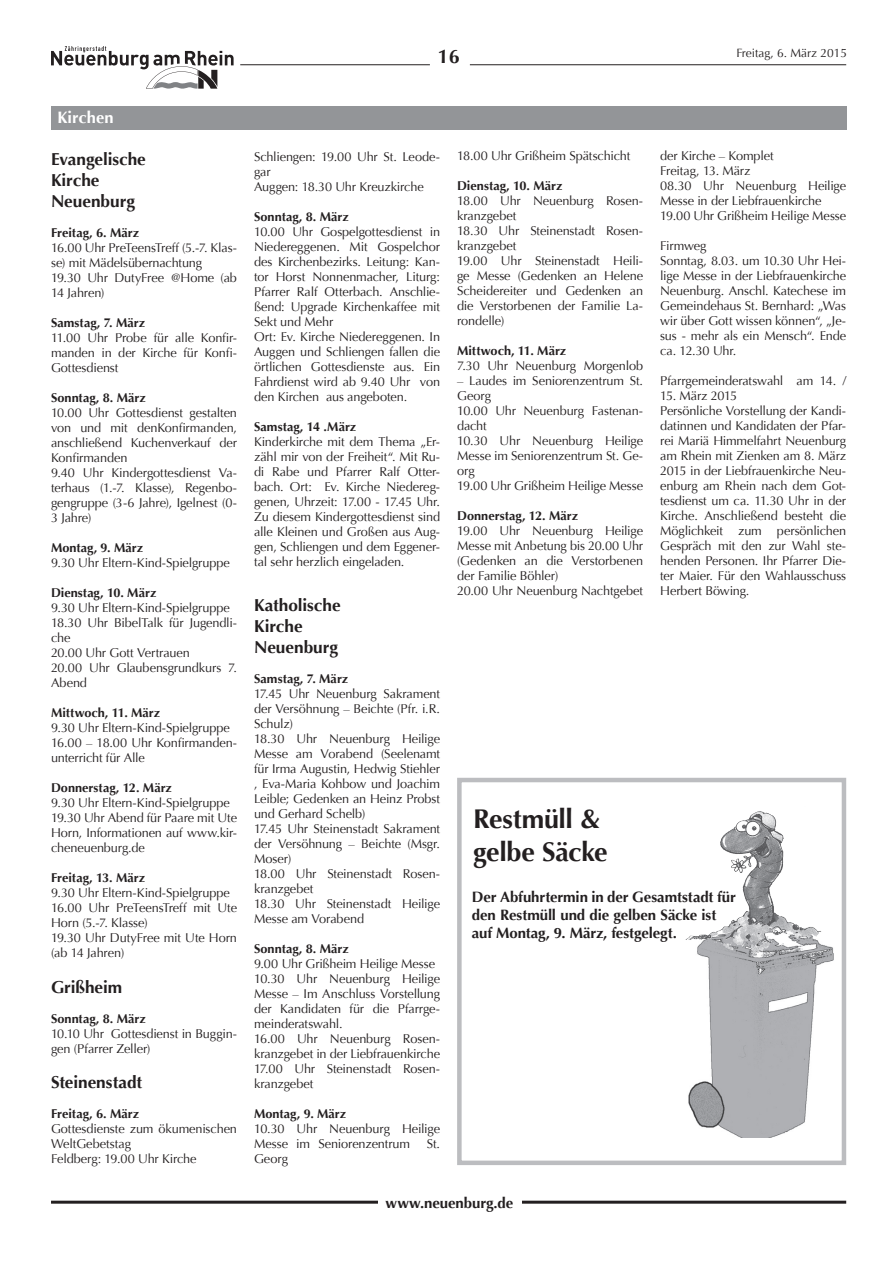
<style>
.page{position:relative;width:893px;height:1263px;background:#fff}
.page>*{position:absolute;margin:0;border:0;box-sizing:border-box;transform-origin:0 0}
.t1{font:700 27px/32.4px "Optima";letter-spacing:-.015em;color:#231f20}
.t2{font:700 19.5px "Optima";color:#231f20}
.t3{font:700 17.25px/20.7px "Optima";letter-spacing:-.005em;color:#231f20}
.t4{font:700 16.5px "Optima";letter-spacing:.005em;color:#fff}
.t5{font:700 15px/18px "Optima";letter-spacing:-.005em;color:#231f20}
.t6{font:12.75px/15px "Optima";letter-spacing:-.01em;color:#231f20}
.t7{font:700 12.75px "Optima";color:#231f20}
.t8{font:12px "Optima";color:#231f20}
</style>
<div class="page">
<hr style="left:470px;top:64px;width:376px;height:1px;background:#231f20">
<hr style="left:51px;top:1201px;width:795px;height:3px;background:#231f20">
<hr style="left:240px;top:64px;width:190px;height:1px;background:#231f20">
<div style="left:378px;top:1193px;width:143px;height:18px;background:#fff"></div>
<svg style="left:51px;top:46px;width:183px;height:43px"></svg>
<div style="left:51px;top:106px;width:795px;height:24px;background:#939598"></div>
<div style="left:457px;top:778px;width:389px;height:387px;border:4px solid #bcbdc0"></div>
<img style="left:685px;top:918px;width:149px;height:220px">
<img style="left:720px;top:811px;width:64px;height:42px">
<h2 class="t2" style="left:438px;top:45px;width:23px">16</h2>
<p class="t8" style="left:736px;top:46px;width:112px">Freitag, 6. März 2015</p>
<p class="t4" style="left:57px;top:107px;width:58px">Kirchen</p>
<h3 class="t3" style="left:51px;top:149px;width:96px">Evangelische<br>Kirche<br>Neuenburg</h3>
<p class="t7" style="left:51px;top:225px;width:90px">Freitag, 6. März</p>
<p class="t6" style="left:51px;top:240px;width:188px">16.00 Uhr PreTeensTreff (5.-7. Klas&shy;se) mit Mädelsübernachtung<br>19.30 Uhr DutyFree @Home (ab<br>14 Jahren)</p>
<p class="t7" style="left:51px;top:315px;width:96px">Samstag, 7. März</p>
<p class="t6" style="left:51px;top:330px;width:188px;text-align:justify">11.00 Uhr Probe für alle Konfir&shy;manden in der Kirche für Konfi-Gottesdienst</p>
<p class="t7" style="left:51px;top:390px;width:96px">Sonntag, 8. März</p>
<p class="t6" style="left:51px;top:405px;width:188px">10.00 Uhr Gottesdienst gestalten von und mit denKonfirmanden, anschließend Kuchenverkauf der<br>Konfirmanden<br>9.40 Uhr Kindergottesdienst Va&shy;terhaus (1.-7. Klasse), Regenbo&shy;gengruppe (3-6 Jahre), Igelnest (0-<br>3 Jahre)</p>
<p class="t7" style="left:51px;top:540px;width:94px">Montag, 9. März</p>
<p class="t6" style="left:51px;top:555px;width:180px">9.30 Uhr Eltern-Kind-Spielgruppe</p>
<p class="t7" style="left:51px;top:585px;width:107px">Dienstag, 10. März</p>
<p class="t6" style="left:51px;top:600px;width:188px">9.30 Uhr Eltern-Kind-Spielgruppe<br>18.30 Uhr BibelTalk für Jugendli&shy;che<br>20.00 Uhr Gott Vertrauen<br>20.00 Uhr Glaubensgrundkurs 7.<br>Abend</p>
<p class="t7" style="left:51px;top:705px;width:111px">Mittwoch, 11. März</p>
<p class="t6" style="left:51px;top:720px;width:188px">9.30 Uhr Eltern-Kind-Spielgruppe<br>16.00 – 18.00 Uhr Konfirmanden&shy;unterricht für Alle</p>
<p class="t7" style="left:51px;top:780px;width:122px">Donnerstag, 12. März</p>
<p class="t6" style="left:51px;top:795px;width:188px">9.30 Uhr Eltern-Kind-Spielgruppe<br>19.30 Uhr Abend für Paare mit Ute<br>Horn, Informationen auf www.kir&shy;cheneuenburg.de</p>
<p class="t7" style="left:51px;top:870px;width:96px">Freitag, 13. März</p>
<p class="t6" style="left:51px;top:885px;width:188px">9.30 Uhr Eltern-Kind-Spielgruppe<br>16.00 Uhr PreTeensTreff mit Ute<br>Horn (5.-7. Klasse)<br>19.30 Uhr DutyFree mit Ute Horn (ab 14 Jahren)</p>
<h3 class="t3" style="left:51px;top:977px;width:73px">Grißheim</h3>
<p class="t7" style="left:51px;top:1011px;width:96px">Sonntag, 8. März</p>
<p class="t6" style="left:51px;top:1026px;width:188px">10.10 Uhr Gottesdienst in Buggin&shy;gen (Pfarrer Zeller)</p>
<h3 class="t3" style="left:51px;top:1072px;width:93px">Steinenstadt</h3>
<p class="t7" style="left:51px;top:1106px;width:90px">Freitag, 6. März</p>
<p class="t6" style="left:51px;top:1122px;width:188px">Gottesdienste zum ökumenischen<br>WeltGebetstag<br>Feldberg: 19.00 Uhr Kirche</p>
<p class="t6" style="left:254px;top:150px;width:188px">Schliengen: 19.00 Uhr St. Leode&shy;gar<br>Auggen: 18.30 Uhr Kreuzkirche</p>
<p class="t7" style="left:254px;top:209px;width:96px">Sonntag, 8. März</p>
<p class="t6" style="left:254px;top:225px;width:188px">10.00 Uhr Gospelgottesdienst in<br>Niedereggenen. Mit Gospelchor des Kirchenbezirks. Leitung: Kan&shy;tor Horst Nonnenmacher, Liturg:<br>Pfarrer Ralf Otterbach. Anschlie&shy;ßend: Upgrade Kirchenkaffee mit<br>Sekt und Mehr<br>Ort: Ev. Kirche Niedereggenen. In<br>Auggen und Schliengen fallen die örtlichen Gottesdienste aus. Ein<br>Fahrdienst wird ab 9.40 Uhr von den Kirchen aus angeboten.</p>
<p class="t7" style="left:254px;top:419px;width:104px">Samstag, 14 .März</p>
<p class="t6" style="left:254px;top:434px;width:188px;text-align:justify">Kinderkirche mit dem Thema „Er&shy;zähl mir von der Freiheit“. Mit Ru&shy;di Rabe und Pfarrer Ralf Otter&shy;bach. Ort: Ev. Kirche Niedereg&shy;genen, Uhrzeit: 17.00 - 17.45 Uhr.<br>Zu diesem Kindergottesdienst sind alle Kleinen und Großen aus Aug&shy;gen, Schliengen und dem Eggener&shy;tal sehr herzlich eingeladen.</p>
<h3 class="t3" style="left:254px;top:595px;width:88px">Katholische<br>Kirche<br>Neuenburg</h3>
<p class="t7" style="left:254px;top:671px;width:96px">Samstag, 7. März</p>
<p class="t6" style="left:254px;top:686px;width:188px">17.45 Uhr Neuenburg Sakrament der Versöhnung – Beichte (Pfr. i.R.<br>Schulz)<br>18.30 Uhr Neuenburg Heilige<br>Messe am Vorabend (Seelenamt für Irma Augustin, Hedwig Stiehler , Eva-Maria Kohbow und Joachim<br>Leible; Gedenken an Heinz Probst und Gerhard Schelb)<br>17.45 Uhr Steinenstadt Sakrament der Versöhnung – Beichte (Msgr.<br>Moser)<br>18.00 Uhr Steinenstadt Rosen&shy;kranzgebet<br>18.30 Uhr Steinenstadt Heilige<br>Messe am Vorabend</p>
<p class="t7" style="left:254px;top:941px;width:96px">Sonntag, 8. März</p>
<p class="t6" style="left:254px;top:956px;width:188px">9.00 Uhr Grißheim Heilige Messe<br>10.30 Uhr Neuenburg Heilige<br>Messe – Im Anschluss Vorstellung der Kandidaten für die Pfarrge&shy;meinderatswahl.<br>16.00 Uhr Neuenburg Rosen&shy;kranzgebet in der Liebfrauenkirche<br>17.00 Uhr Steinenstadt Rosen&shy;kranzgebet</p>
<p class="t7" style="left:254px;top:1106px;width:94px">Montag, 9. März</p>
<p class="t6" style="left:254px;top:1121px;width:188px">10.30 Uhr Neuenburg Heilige<br>Messe im Seniorenzentrum</p>
<p class="t6" style="left:427px;top:1136px;width:15px">St.</p>
<p class="t6" style="left:254px;top:1151px;width:36px">Georg</p>
<p class="t6" style="left:457px;top:149px;width:175px">18.00 Uhr Grißheim Spätschicht</p>
<p class="t7" style="left:457px;top:179px;width:107px">Dienstag, 10. März</p>
<p class="t6" style="left:457px;top:194px;width:188px">18.00 Uhr Neuenburg Rosen&shy;kranzgebet<br>18.30 Uhr Steinenstadt Rosen&shy;kranzgebet<br>19.00 Uhr Steinenstadt Heili&shy;ge Messe (Gedenken an Helene<br>Scheidereiter und Gedenken an die Verstorbenen der Familie La&shy;rondelle)</p>
<p class="t7" style="left:457px;top:344px;width:111px">Mittwoch, 11. März</p>
<p class="t6" style="left:457px;top:359px;width:188px">7.30 Uhr Neuenburg Morgenlob</p>
<p class="t6" style="left:457px;top:374px;width:188px">– Laudes im Seniorenzentrum St.<br>Georg<br>10.00 Uhr Neuenburg Fastenan&shy;dacht<br>10.30 Uhr Neuenburg Heilige<br>Messe im Seniorenzentrum St. Ge&shy;org<br>19.00 Uhr Grißheim Heilige Messe</p>
<p class="t7" style="left:457px;top:509px;width:122px">Donnerstag, 12. März</p>
<p class="t6" style="left:457px;top:524px;width:188px">19.00 Uhr Neuenburg Heilige<br>Messe mit Anbetung bis 20.00 Uhr (Gedenken an die Verstorbenen der Familie Böhler)<br>20.00 Uhr Neuenburg Nachtgebet</p>
<p class="t6" style="left:660px;top:149px;width:188px">der Kirche – Komplet<br>Freitag, 13. März<br>08.30 Uhr Neuenburg Heilige<br>Messe in der Liebfrauenkirche<br>19.00 Uhr Grißheim Heilige Messe</p>
<p class="t6" style="left:660px;top:239px;width:188px">Firmweg<br>Sonntag, 8.03. um 10.30 Uhr Hei&shy;lige Messe in der Liebfrauenkirche<br>Neuenburg. Anschl. Katechese im<br>Gemeindehaus St. Bernhard: „Was wir über Gott wissen können“, „Je&shy;sus - mehr als ein Mensch“. Ende ca. 12.30 Uhr.</p>
<p class="t6" style="left:660px;top:374px;width:188px">Pfarrgemeinderatswahl am 14. /</p>
<p class="t6" style="left:660px;top:389px;width:188px">15. März 2015<br>Persönliche Vorstellung der Kandi&shy;datinnen und Kandidaten der Pfar&shy;rei Mariä Himmelfahrt Neuenburg am Rhein mit Zienken am 8. März<br>2015 in der Liebfrauenkirche Neu&shy;enburg am Rhein nach dem Got&shy;tesdienst um ca. 11.30 Uhr in der<br>Kirche. Anschließend besteht die<br>Möglichkeit zum persönlichen<br>Gespräch mit den zur Wahl ste&shy;henden Personen. Ihr Pfarrer Die&shy;ter Maier. Für den Wahlausschuss<br>Herbert Böwing.</p>
<h1 class="t1" style="left:473px;top:803px;width:136px">Restmüll &amp; gelbe Säcke</h1>
<p class="t5" style="left:472px;top:888px;width:266px">Der Abfuhrtermin in der Gesamtstadt für den Restmüll und die gelben Säcke ist auf Montag, 9. März, festgelegt.</p>
<p class="t5" style="left:385px;top:1194px;width:129px">www.neuenburg.de</p>
</div>
